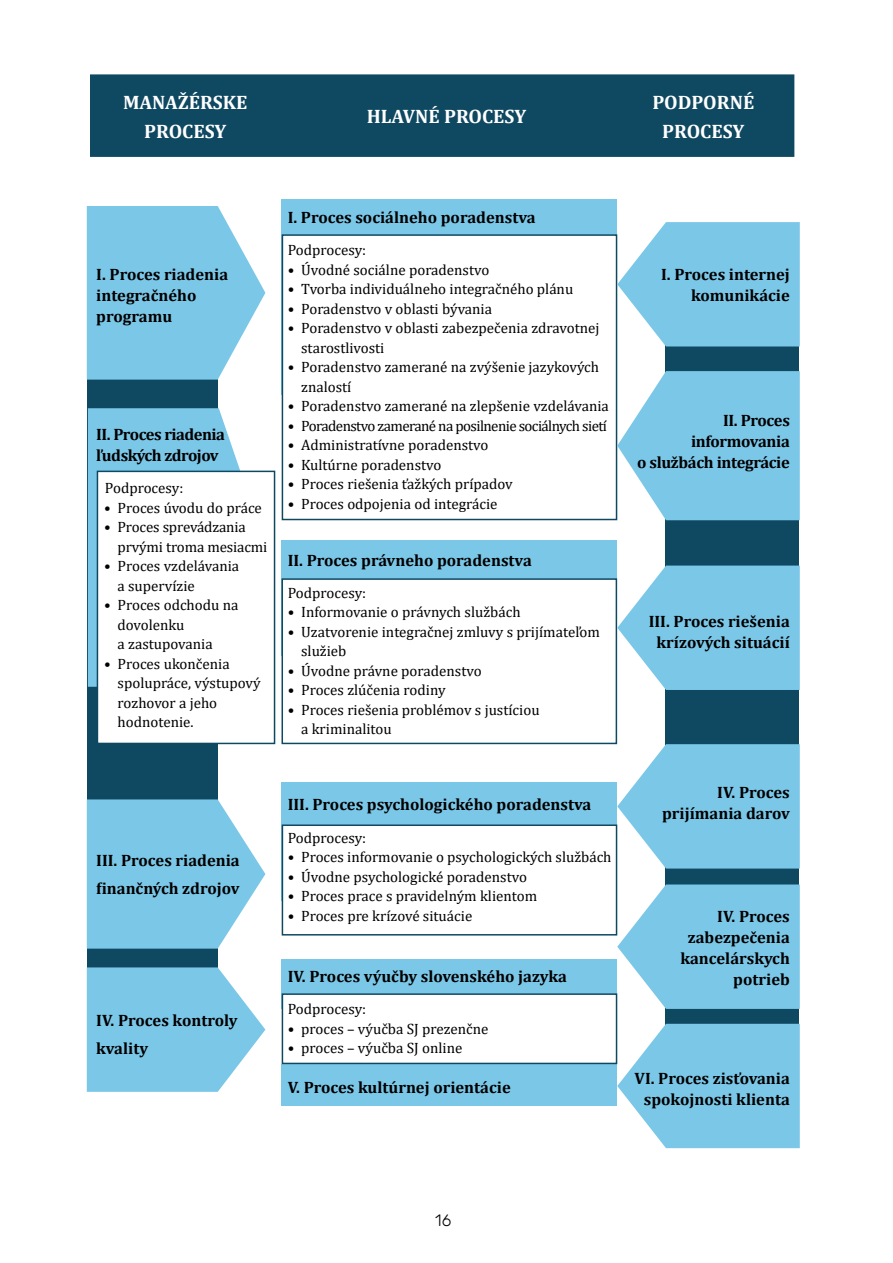
<style>
.page{position:relative;width:893px;height:1263px;background:#fff}
.page>*{position:absolute;margin:0;border:0;box-sizing:border-box;transform-origin:0 0}
.t1{font:700 19.5px/28.5px "Cambria";color:#fff;text-align:center}
.t2{font:700 16.5px/21px "Cambria";color:#000}
.t3{font:700 16.5px/21px "Cambria";letter-spacing:-.02em;color:#000;text-align:right}
.t4{font:700 16.5px/21px "Cambria";letter-spacing:-.03em;color:#000}
.t5{font:300 16.5px "Rubik";color:#000}
.t6{font:15px/19.5px "Cambria";color:#000}
.t7{font:15px "Cambria";letter-spacing:-.04em;color:#000}
</style>
<div class="page">
<hr style="left:892px;top:75px;width:1px;height:77px;background:#0f4861">
<div style="left:87px;top:346px;width:131px;height:663px;background:#0f4861"></div>
<div style="left:281px;top:540px;width:336px;height:116px;background:#7bc7e8"></div>
<div style="left:281px;top:782px;width:336px;height:118px;background:#7bc7e8"></div>
<div style="left:281px;top:959px;width:336px;height:50px;background:#7bc7e8"></div>
<div style="left:281px;top:1064px;width:336px;height:42px;background:#7bc7e8"></div>
<div style="left:281px;top:199px;width:336px;height:195px;background:#7bc7e8"></div>
<div style="left:282px;top:234px;width:335px;height:286px;background:#fff;border:2px solid #0f4861"></div>
<div style="left:281px;top:578px;width:336px;height:166px;background:#fff;border:2px solid #0f4861"></div>
<div style="left:282px;top:824px;width:335px;height:111px;background:#fff;border:2px solid #0f4861"></div>
<div style="left:282px;top:993px;width:335px;height:71px;background:#fff;border:2px solid #0f4861"></div>
<svg style="left:88px;top:408px;width:178px;height:279px;fill:#7bc7e8"></svg>
<div style="left:97px;top:471px;width:178px;height:273px;background:#fff;border:2px solid #0f4861"></div>
<div style="left:665px;top:334px;width:134px;height:714px;background:#0f4861"></div>
<svg style="left:617px;top:222px;width:183px;height:124px"></svg>
<svg style="left:617px;top:371px;width:183px;height:149px"></svg>
<svg style="left:617px;top:566px;width:183px;height:124px"></svg>
<svg style="left:617px;top:744px;width:183px;height:124px"></svg>
<svg style="left:617px;top:884px;width:183px;height:125px"></svg>
<svg style="left:617px;top:1024px;width:183px;height:124px"></svg>
<svg style="left:87px;top:967px;width:178px;height:125px"></svg>
<svg style="left:87px;top:799px;width:178px;height:150px"></svg>
<svg style="left:87px;top:206px;width:178px;height:174px"></svg>
<div style="left:90px;top:74px;width:704px;height:83px;background:#0f4861"></div>
<h1 class="t1" style="left:123px;top:87px;width:126px">MANAŽÉRSKE<br>PROCESY</h1>
<h1 class="t1" style="left:367px;top:102px;width:161px">HLAVNÉ PROCESY</h1>
<h1 class="t1" style="left:652px;top:87px;width:103px">PODPORNÉ<br>PROCESY</h1>
<p class="t2" style="left:96px;top:263px;width:133px">I. Proces riadenia integračného programu</p>
<p class="t4" style="left:96px;top:423px;width:130px">II. Proces riadenia ľudských zdrojov</p>
<p class="t6" style="left:105px;top:478px;width:80px">Podprocesy:</p>
<p class="t6" style="left:104px;top:498px;width:159px">• Proces úvodu do práce</p>
<p class="t6" style="left:118px;top:517px;width:151px;text-indent:-14px">• Proces sprevádzania prvými troma mesiacmi</p>
<p class="t6" style="left:118px;top:556px;width:123px;text-indent:-14px">• Proces vzdelávania a supervízie</p>
<p class="t6" style="left:118px;top:595px;width:122px;text-indent:-14px">• Proces odchodu na dovolenku<br>a zastupovania</p>
<p class="t6" style="left:118px;top:654px;width:144px;text-indent:-14px">• Proces ukončenia spolupráce, výstupový rozhovor a jeho hodnotenie.</p>
<p class="t2" style="left:288px;top:206px;width:249px">I. Proces sociálneho poradenstva</p>
<p class="t6" style="left:288px;top:240px;width:80px">Podprocesy:</p>
<p class="t6" style="left:288px;top:260px;width:203px">• Úvodné sociálne poradenstvo</p>
<p class="t6" style="left:288px;top:279px;width:287px">• Tvorba individuálneho integračného plánu</p>
<p class="t6" style="left:288px;top:299px;width:206px">• Poradenstvo v oblasti bývania</p>
<p class="t6" style="left:301px;top:318px;width:300px;text-indent:-14px">• Poradenstvo v oblasti zabezpečenia zdravotnej starostlivosti</p>
<p class="t6" style="left:301px;top:357px;width:300px;text-indent:-14px">• Poradenstvo zamerané na zvýšenie jazykových znalostí</p>
<p class="t6" style="left:288px;top:396px;width:323px">• Poradenstvo zamerané na zlepšenie vzdelávania</p>
<p class="t7" style="left:288px;top:417px;width:321px">• Poradenstvo zamerané na posilnenie sociálnych sietí</p>
<p class="t6" style="left:288px;top:435px;width:202px">• Administratívne poradenstvo</p>
<p class="t6" style="left:288px;top:455px;width:155px">• Kultúrne poradenstvo</p>
<p class="t6" style="left:288px;top:474px;width:227px">• Proces riešenia ťažkých prípadov</p>
<p class="t6" style="left:288px;top:494px;width:211px">• Proces odpojenia od integrácie</p>
<p class="t2" style="left:288px;top:549px;width:246px">II. Proces právneho poradenstva</p>
<p class="t6" style="left:288px;top:583px;width:80px">Podprocesy:</p>
<p class="t6" style="left:288px;top:602px;width:234px">• Informovanie o právnych službách</p>
<p class="t6" style="left:301px;top:622px;width:300px;text-indent:-14px">• Uzatvorenie integračnej zmluvy s prijímateľom služieb</p>
<p class="t6" style="left:288px;top:661px;width:195px">• Úvodne právne poradenstvo</p>
<p class="t6" style="left:288px;top:680px;width:159px">• Proces zlúčenia rodiny</p>
<p class="t6" style="left:301px;top:700px;width:240px;text-indent:-14px">• Proces riešenia problémov s justíciou a kriminalitou</p>
<p class="t2" style="left:96px;top:845px;width:145px;line-height:28.5px">III. Proces riadenia finančných zdrojov</p>
<p class="t2" style="left:96px;top:1005px;width:143px;line-height:28.5px">IV. Proces kontroly kvality</p>
<p class="t2" style="left:288px;top:794px;width:305px">III. Proces psychologického poradenstva</p>
<p class="t6" style="left:288px;top:828px;width:80px">Podprocesy:</p>
<p class="t6" style="left:288px;top:847px;width:325px">• Proces informovanie o psychologických službách</p>
<p class="t6" style="left:288px;top:867px;width:241px">• Úvodne psychologické poradenstvo</p>
<p class="t6" style="left:288px;top:886px;width:251px">• Proces prace s pravidelným klientom</p>
<p class="t6" style="left:288px;top:906px;width:186px">• Proces pre krízové situácie</p>
<p class="t2" style="left:288px;top:965px;width:281px">IV. Proces výučby slovenského jazyka</p>
<p class="t6" style="left:288px;top:999px;width:80px">Podprocesy:</p>
<p class="t6" style="left:288px;top:1019px;width:202px">• proces – výučba SJ prezenčne</p>
<p class="t6" style="left:288px;top:1038px;width:176px">• proces – výučba SJ online</p>
<p class="t2" style="left:288px;top:1076px;width:225px">V. Proces kultúrnej orientácie</p>
<p class="t2" style="left:661px;top:263px;width:130px;text-align:right">I. Proces internej komunikácie</p>
<p class="t3" style="left:637px;top:409px;width:154px">II. Proces informovania<br>o službách integrácie</p>
<p class="t2" style="left:649px;top:611px;width:143px;text-align:center">III. Proces riešenia krízových situácií</p>
<p class="t2" style="left:662px;top:781px;width:129px;text-align:right">IV. Proces prijímania darov</p>
<p class="t2" style="left:680px;top:905px;width:111px;text-align:right">IV. Proces zabezpečenia kancelárskych potrieb</p>
<p class="t2" style="left:635px;top:1067px;width:157px;text-align:center">VI. Proces zisťovania spokojnosti klienta</p>
<p class="t5" style="left:435px;top:1209px;width:18px">16</p>
</div>
